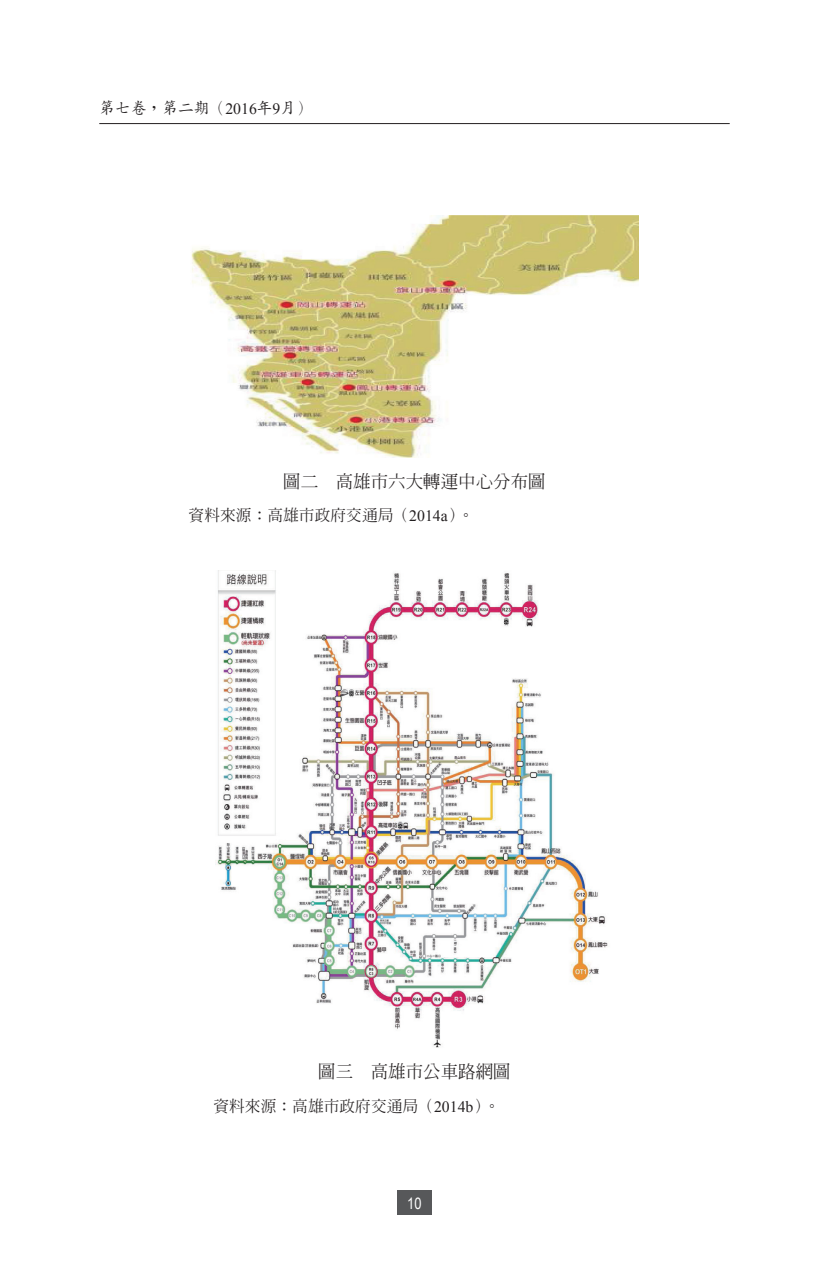
<style>
.page{position:relative;width:829px;height:1265px;background:#fff}
.page>*{position:absolute;margin:0;border:0;box-sizing:border-box;transform-origin:0 0}
.t1{font:500 17.5px "AR Ming B5";color:#231f20}
.t2{font:500 15.75px "AR Ming B5";color:#231f20}
.t3{font:500 15.75px "AR Kai B5";color:#231f20}
.t4{font:15.75px "Arial Narrow";color:#fff}
.s1{font-family:"Times New Roman";font-weight:400}
</style>
<div class="page">
<hr style="left:99px;top:123px;width:630px;height:1px;background:#231f20">
<div style="left:397px;top:1191px;width:35px;height:24px;background:#57585a"></div>
<img style="left:191px;top:216px;width:447px;height:242px">
<img style="left:215px;top:570px;width:393px;height:478px">
<p class="t3" style="left:99px;top:100px;width:214px">第七卷，第二期（<span class="s1">2016</span>年<span class="s1">9</span>月）</p>
<p class="t1" style="left:283px;top:472px;width:264px">圖二 高雄市六大轉運中心分布圖</p>
<p class="t2" style="left:189px;top:508px;width:287px">資料來源：高雄市政府交通局（<span class="s1">2014a</span>）。</p>
<p class="t1" style="left:318px;top:1063px;width:194px">圖三 高雄市公車路網圖</p>
<p class="t2" style="left:213px;top:1098px;width:288px">資料來源：高雄市政府交通局（<span class="s1">2014b</span>）。</p>
<p class="t4" style="left:407px;top:1191px;width:16px">10</p>
</div>
